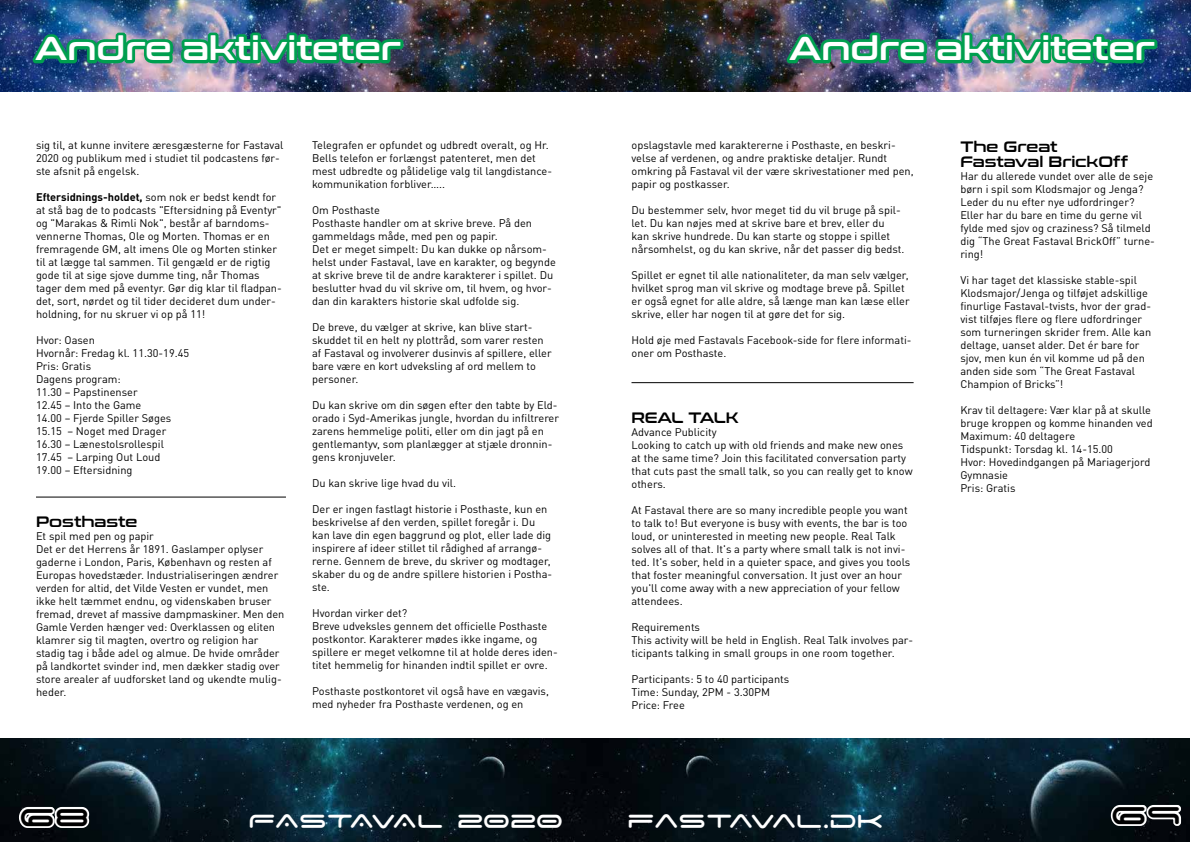
<style>
.page{position:relative;width:1191px;height:842px;background:#fff}
.page>*{position:absolute;margin:0;border:0;box-sizing:border-box;transform-origin:0 0}
.t1{font:39px "Space Age";color:#000}
.t2{font:33px "Conthrax Sb";color:#fff}
.t3{font:30px "Space Age";letter-spacing:-.025em;color:#fff}
.t4{font:15px/15px "Conthrax Sb";color:#000}
.t5{font:15px "Conthrax Sb";letter-spacing:-.03em;color:#000}
.t6{font:11px/13px "DINOT";color:#000}
.s1{font-weight:700}
</style>
<div class="page">
<img style="left:0;top:0;width:595px;height:92px">
<img style="left:0;top:738px;width:1190px;height:104px">
<svg style="left:16px;top:803px;width:76px;height:28px"></svg>
<img style="left:28px;top:29px;width:378px;height:39px">
<hr style="left:36px;top:497px;width:250px;height:1px;background:#000">
<img style="left:595px;top:0;width:596px;height:92px">
<svg style="left:1108px;top:801px;width:76px;height:28px"></svg>
<img style="left:781px;top:29px;width:379px;height:39px">
<hr style="left:631px;top:382px;width:282px;height:1px;background:#000">
<h2 class="t2" style="left:35px;top:24px;width:367px">Andre aktiviteter</h2>
<p class="t6" style="left:36px;top:138px;width:249px">sig til, at kunne invitere æresgæsterne for Fastaval<br>2020 og publikum med i studiet til podcastens før&shy;ste afsnit på engelsk.</p>
<p class="t6" style="left:36px;top:191px;width:247px"><span class="s1">Eftersidnings-holdet,</span> som nok er bedst kendt for at stå bag de to podcasts "Eftersidning på Eventyr" og "Marakas &amp; Rimli Nok", består af barndoms&shy;vennerne Thomas, Ole og Morten. Thomas er en fremragende GM, alt imens Ole og Morten stinker til at lægge tal sammen. Til gengæld er de rigtig gode til at sige sjove dumme ting, når Thomas tager dem med på eventyr. Gør dig klar til fladpan&shy;det, sort, nørdet og til tider decideret dum under&shy;holdning, for nu skruer vi op på 11!</p>
<p class="t6" style="left:36px;top:334px;width:155px">Hvor: Oasen<br>Hvornår: Fredag kl. 11.30-19.45<br>Pris: Gratis<br>Dagens program:<br>11.30 – Papstinenser<br>12.45 – Into the Game<br>14.00 – Fjerde Spiller Søges<br>15.15 – Noget med Drager<br>16.30 – Lænestolsrollespil<br>17.45 – Larping Out Loud<br>19.00 – Eftersidning</p>
<h3 class="t4" style="left:36px;top:513px;width:103px">Posthaste</h3>
<p class="t6" style="left:36px;top:529px;width:250px">Et spil med pen og papir<br>Det er det Herrens år 1891. Gaslamper oplyser gaderne i London, Paris, København og resten af Europas hovedstæder. Industrialiseringen ændrer verden for altid, det Vilde Vesten er vundet, men ikke helt tæmmet endnu, og videnskaben bruser fremad, drevet af massive dampmaskiner. Men den Gamle Verden hænger ved: Overklassen og eliten klamrer sig til magten, overtro og religion har stadig tag i både adel og almue. De hvide områder på landkortet svinder ind, men dækker stadig over store arealer af uudforsket land og ukendte mulig&shy;heder.</p>
<p class="t6" style="left:312px;top:139px;width:241px">Telegrafen er opfundet og udbredt overalt, og Hr.<br>Bells telefon er forlængst patenteret, men det mest udbredte og pålidelige valg til langdistance&shy;kommunikation forbliver…..</p>
<p class="t6" style="left:312px;top:204px;width:245px">Om Posthaste<br>Posthaste handler om at skrive breve. På den gammeldags måde, med pen og papir.<br>Det er meget simpelt: Du kan dukke op nårsom&shy;helst under Fastaval, lave en karakter, og begynde at skrive breve til de andre karakterer i spillet. Du beslutter hvad du vil skrive om, til hvem, og hvor&shy;dan din karakters historie skal udfolde sig.</p>
<p class="t6" style="left:312px;top:321px;width:241px">De breve, du vælger at skrive, kan blive start&shy;skuddet til en helt ny plottråd, som varer resten af Fastaval og involverer dusinvis af spillere, eller bare være en kort udveksling af ord mellem to personer.</p>
<p class="t6" style="left:312px;top:399px;width:248px">Du kan skrive om din søgen efter den tabte by Eld&shy;orado i Syd-Amerikas jungle, hvordan du infiltrerer zarens hemmelige politi, eller om din jagt på en gentlemantyv, som planlægger at stjæle dronnin&shy;gens kronjuveler.</p>
<p class="t6" style="left:312px;top:477px;width:145px">Du kan skrive lige hvad du vil.</p>
<p class="t6" style="left:312px;top:503px;width:242px">Der er ingen fastlagt historie i Posthaste, kun en beskrivelse af den verden, spillet foregår i. Du kan lave din egen baggrund og plot, eller lade dig inspirere af ideer stillet til rådighed af arrangø&shy;rerne. Gennem de breve, du skriver og modtager, skaber du og de andre spillere historien i Postha&shy;ste.</p>
<p class="t6" style="left:312px;top:607px;width:247px">Hvordan virker det?<br>Breve udveksles gennem det officielle Posthaste postkontor. Karakterer mødes ikke ingame, og spillere er meget velkomne til at holde deres iden&shy;titet hemmelig for hinanden indtil spillet er ovre.</p>
<p class="t6" style="left:312px;top:685px;width:238px">Posthaste postkontoret vil også have en vægavis, med nyheder fra Posthaste verdenen, og en</p>
<h1 class="t1" style="left:19px;top:799px;width:72px">68</h1>
<h3 class="t3" style="left:248px;top:807px;width:316px">FASTAVAL 2020</h3>
<h2 class="t2" style="left:789px;top:24px;width:367px">Andre aktiviteter</h2>
<p class="t6" style="left:631px;top:138px;width:283px">opslagstavle med karaktererne i Posthaste, en beskri&shy;velse af verdenen, og andre praktiske detaljer. Rundt omkring på Fastaval vil der være skrivestationer med pen, papir og postkasser.</p>
<p class="t6" style="left:631px;top:204px;width:274px">Du bestemmer selv, hvor meget tid du vil bruge på spil&shy;let. Du kan nøjes med at skrive bare et brev, eller du kan skrive hundrede. Du kan starte og stoppe i spillet nårsomhelst, og du kan skrive, når det passer dig bedst.</p>
<p class="t6" style="left:631px;top:269px;width:280px">Spillet er egnet til alle nationaliteter, da man selv vælger, hvilket sprog man vil skrive og modtage breve på. Spillet er også egnet for alle aldre, så længe man kan læse eller skrive, eller har nogen til at gøre det for sig.</p>
<p class="t6" style="left:631px;top:334px;width:281px">Hold øje med Fastavals Facebook-side for flere informati&shy;oner om Posthaste.</p>
<h3 class="t5" style="left:631px;top:406px;width:109px">REAL TALK</h3>
<p class="t6" style="left:631px;top:425px;width:283px">Advance Publicity<br>Looking to catch up with old friends and make new ones at the same time? Join this facilitated conversation party that cuts past the small talk, so you can really get to know others.</p>
<p class="t6" style="left:631px;top:503px;width:280px">At Fastaval there are so many incredible people you want to talk to! But everyone is busy with events, the bar is too loud, or uninterested in meeting new people. Real Talk solves all of that. It's a party where small talk is not invi&shy;ted. It's sober, held in a quieter space, and gives you tools that foster meaningful conversation. It just over an hour you'll come away with a new appreciation of your fellow attendees.</p>
<p class="t6" style="left:631px;top:620px;width:283px">Requirements<br>This activity will be held in English. Real Talk involves par&shy;ticipants talking in small groups in one room together.</p>
<p class="t6" style="left:631px;top:672px;width:159px">Participants: 5 to 40 participants<br>Time: Sunday, 2PM - 3.30PM<br>Price: Free</p>
<h3 class="t4" style="left:960px;top:138px;width:169px">The Great<br>Fastaval BrickOff</h3>
<p class="t6" style="left:960px;top:169px;width:196px">Har du allerede vundet over alle de seje børn i spil som Klodsmajor og Jenga?<br>Leder du nu efter nye udfordringer?<br>Eller har du bare en time du gerne vil fylde med sjov og craziness? Så tilmeld dig “The Great Fastaval BrickOff” turne&shy;ring!</p>
<p class="t6" style="left:960px;top:273px;width:192px">Vi har taget det klassiske stable-spil Klodsmajor/Jenga og tilføjet adskillige finurlige Fastaval-tvists, hvor der grad&shy;vist tilføjes flere og flere udfordringer som turneringen skrider frem. Alle kan deltage, uanset alder. Det ér bare for sjov, men kun én vil komme ud på den anden side som “The Great Fastaval Champion of Bricks”!</p>
<p class="t6" style="left:960px;top:403px;width:194px">Krav til deltagere: Vær klar på at skulle bruge kroppen og komme hinanden ved<br>Maximum: 40 deltagere<br>Tidspunkt: Torsdag kl. 14-15.00<br>Hvor: Hovedindgangen på Mariagerjord<br>Gymnasie<br>Pris: Gratis</p>
<h3 class="t3" style="left:627px;top:807px;width:257px">fastaval.dk</h3>
<h1 class="t1" style="left:1110px;top:797px;width:72px">69</h1>
</div>
